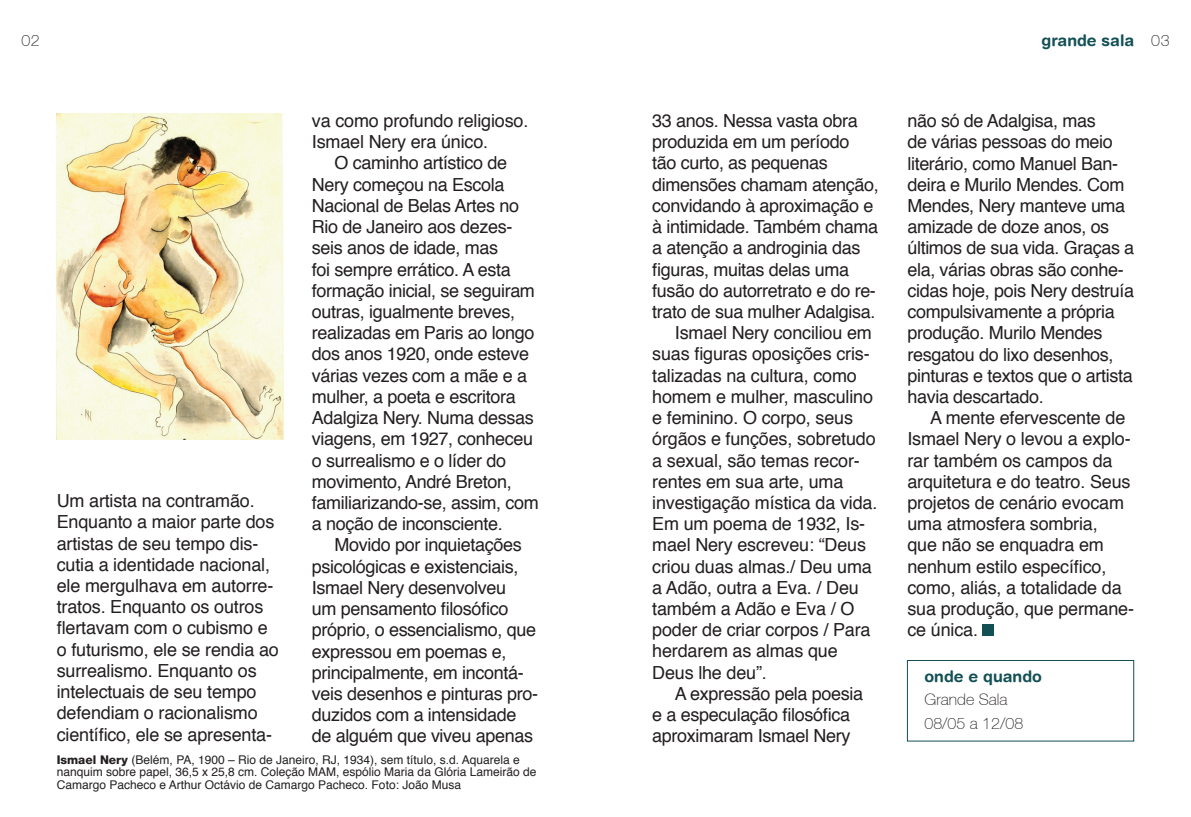
<style>
.page{position:relative;width:1191px;height:817px;background:#fff}
.page>*{position:absolute;margin:0;border:0;box-sizing:border-box;transform-origin:0 0}
.t1{font:18px/21.2px "Helvetica";letter-spacing:-.02em;color:#231f20}
.t2{font:100 16px/23.6px "Helvetica 35";color:#231f20}
.t3{font:700 16px "Helvetica Rounded";color:#125055}
.t4{font:12px/12.4px "Helvetica";color:#231f20}
.s1{font-family:"Helvetica 85";font-weight:800}
</style>
<div class="page">
<div style="left:982px;top:624px;width:12px;height:12px;background:#125055"></div>
<div style="left:907px;top:659px;width:227px;height:82px;border:1px solid #125055"></div>
<img style="left:57px;top:113px;width:226px;height:327px">
<p class="t3" style="left:1041px;top:30px;width:94px">grande sala</p>
<p class="t2" style="left:21px;top:28px;width:20px">02</p>
<p class="t2" style="left:1151px;top:28px;width:20px">03</p>
<p class="t1" style="left:57px;top:490px;width:224px">Um artista na contramão.<br>Enquanto a maior parte dos artistas de seu tempo dis&shy;cutia a identidade nacional, ele mergulhava em autorre&shy;tratos. Enquanto os outros flertavam com o cubismo e o futurismo, ele se rendia ao surrealismo. Enquanto os intelectuais de seu tempo defendiam o racionalismo científico, ele se apresenta-</p>
<p class="t1" style="left:312px;top:111px;width:218px">va como profundo religioso.<br>Ismael Nery era único.</p>
<p class="t1" style="left:312px;top:153px;width:228px;text-indent:23px">O caminho artístico de<br>Nery começou na Escola<br>Nacional de Belas Artes no<br>Rio de Janeiro aos dezes&shy;seis anos de idade, mas<br>foi sempre errático. A esta formação inicial, se seguiram outras, igualmente breves, realizadas em Paris ao longo dos anos 1920, onde esteve várias vezes com a mãe e a mulher, a poeta e escritora<br>Adalgiza Nery. Numa dessas viagens, em 1927, conheceu o surrealismo e o líder do movimento, André Breton, familiarizando-se, assim, com a noção de inconsciente.</p>
<p class="t1" style="left:312px;top:535px;width:228px;text-indent:23px">Movido por inquietações psicológicas e existenciais,<br>Ismael Nery desenvolveu<br>um pensamento filosófico próprio, o essencialismo, que expressou em poemas e, principalmente, em incontá&shy;veis desenhos e pinturas pro&shy;duzidos com a intensidade de alguém que viveu apenas</p>
<p class="t4" style="left:57px;top:753px;width:481px"><span class="s1">Ismael Nery</span> (Belém, PA, 1900 – Rio de Janeiro, RJ, 1934), sem título, s.d. Aquarela e nanquim sobre papel, 36,5 x 25,8 cm. Coleção MAM, espólio Maria da Glória Lameirão de<br>Camargo Pacheco e Arthur Octávio de Camargo Pacheco. Foto: João Musa</p>
<p class="t1" style="left:652px;top:111px;width:207px">33 anos. Nessa vasta obra</p>
<p class="t1" style="left:652px;top:132px;width:199px">produzida em um período</p>
<p class="t1" style="left:652px;top:153px;width:177px">tão curto, as pequenas</p>
<p class="t1" style="left:652px;top:174px;width:228px">dimensões chamam atenção,</p>
<p class="t1" style="left:652px;top:195px;width:223px">convidando à aproximação e</p>
<p class="t1" style="left:652px;top:217px;width:227px">à intimidade. Também chama</p>
<p class="t1" style="left:652px;top:238px;width:210px">a atenção a androginia das</p>
<p class="t1" style="left:652px;top:259px;width:198px">figuras, muitas delas uma</p>
<p class="t1" style="left:652px;top:280px;width:225px">fusão do autorretrato e do re-</p>
<p class="t1" style="left:652px;top:301px;width:225px">trato de sua mulher Adalgisa.</p>
<p class="t1" style="left:675px;top:323px;width:198px">Ismael Nery conciliou em</p>
<p class="t1" style="left:652px;top:344px;width:219px">suas figuras oposições cris-</p>
<p class="t1" style="left:652px;top:365px;width:206px">talizadas na cultura, como</p>
<p class="t1" style="left:652px;top:386px;width:222px">homem e mulher, masculino</p>
<p class="t1" style="left:652px;top:407px;width:202px">e feminino. O corpo, seus</p>
<p class="t1" style="left:652px;top:429px;width:225px">órgãos e funções, sobretudo</p>
<p class="t1" style="left:652px;top:450px;width:209px">a sexual, são temas recor-</p>
<p class="t1" style="left:652px;top:471px;width:193px">rentes em sua arte, uma</p>
<p class="t1" style="left:652px;top:492px;width:227px">investigação mística da vida.</p>
<p class="t1" style="left:652px;top:513px;width:214px">Em um poema de 1932, Is-</p>
<p class="t1" style="left:652px;top:535px;width:215px">mael Nery escreveu: “Deus</p>
<p class="t1" style="left:652px;top:556px;width:221px">criou duas almas./ Deu uma</p>
<p class="t1" style="left:652px;top:577px;width:208px">a Adão, outra a Eva. / Deu</p>
<p class="t1" style="left:652px;top:598px;width:204px">também a Adão e Eva / O</p>
<p class="t1" style="left:652px;top:619px;width:220px">poder de criar corpos / Para</p>
<p class="t1" style="left:652px;top:641px;width:187px">herdarem as almas que</p>
<p class="t1" style="left:652px;top:662px;width:116px">Deus lhe deu”.</p>
<p class="t1" style="left:675px;top:683px;width:190px">A expressão pela poesia</p>
<p class="t1" style="left:652px;top:704px;width:199px">e a especulação filosófica</p>
<p class="t1" style="left:652px;top:725px;width:200px">aproximaram Ismael Nery</p>
<p class="t1" style="left:907px;top:111px;width:228px">não só de Adalgisa, mas<br>de várias pessoas do meio literário, como Manuel Ban&shy;deira e Murilo Mendes. Com<br>Mendes, Nery manteve uma amizade de doze anos, os últimos de sua vida. Graças a ela, várias obras são conhe&shy;cidas hoje, pois Nery destruía compulsivamente a própria produção. Murilo Mendes resgatou do lixo desenhos, pinturas e textos que o artista havia descartado.</p>
<p class="t1" style="left:907px;top:407px;width:228px;text-indent:23px">A mente efervescente de<br>Ismael Nery o levou a explo&shy;rar também os campos da arquitetura e do teatro. Seus projetos de cenário evocam uma atmosfera sombria,<br>que não se enquadra em nenhum estilo específico, como, aliás, a totalidade da sua produção, que permane&shy;ce única.</p>
<p class="t3" style="left:924px;top:666px;width:119px">onde e quando</p>
<p class="t2" style="left:924px;top:687px;width:100px">Grande Sala<br>08/05 a 12/08</p>
</div>
